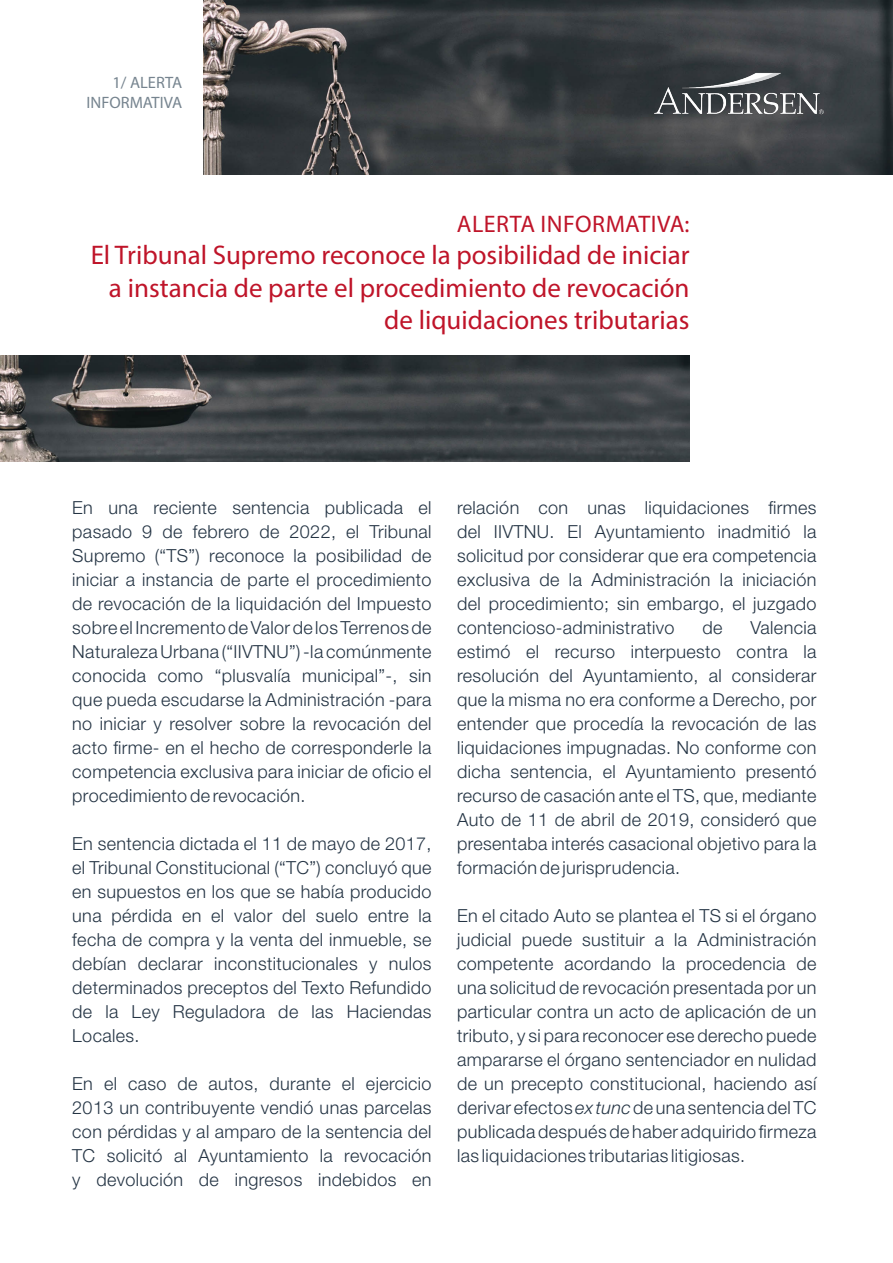
<style>
.page{position:relative;width:893px;height:1263px;background:#fff}
.page>*{position:absolute;margin:0;border:0;box-sizing:border-box;transform-origin:0 0}
.t1{font:27px/32.4px "Myriad Pro";color:#bf1429;text-align:right}
.t2{font:24px "Myriad Pro";letter-spacing:.02em;color:#bf1429}
.t3{font:300 18px/24px "Helvetica Neue LT Pro";letter-spacing:.02em;color:#243444;text-align:justify}
.t4{font:16.5px/19.8px "Myriad Pro";color:#76848f;text-align:right}
.s1{font-style:italic}
</style>
<div class="page">
<img style="left:203px;top:0;width:690px;height:174px">
<img style="left:0;top:355px;width:690px;height:106px">
<p class="t4" style="left:87px;top:73px;width:97px">1/ ALERTA<br>INFORMATIVA</p>
<h2 class="t2" style="left:457px;top:209px;width:234px">ALERTA INFORMATIVA:</h2>
<h1 class="t1" style="left:91px;top:238px;width:600px">El Tribunal Supremo reconoce la posibilidad de iniciar a instancia de parte el procedimiento de revocación de liquidaciones tributarias</h1>
<p class="t3" style="left:72px;top:495px;width:361px">En una reciente sentencia publicada el pasado 9 de febrero de 2022, el Tribunal Supremo (“TS”) reconoce la posibilidad de iniciar a instancia de parte el procedimiento de revocación de la liquidación del Impuesto sobre el Incremento de Valor de los Terrenos de Naturaleza Urbana (“IIVTNU”) -la comúnmente conocida como “plusvalía municipal”-, sin que pueda escudarse la Administración -para no iniciar y resolver sobre la revocación del acto firme- en el hecho de corresponderle la competencia exclusiva para iniciar de oficio el procedimiento de revocación.</p>
<p class="t3" style="left:72px;top:831px;width:361px">En sentencia dictada el 11 de mayo de 2017, el Tribunal Constitucional (“TC”) concluyó que en supuestos en los que se había producido una pérdida en el valor del suelo entre la fecha de compra y la venta del inmueble, se debían declarar inconstitucionales y nulos determinados preceptos del Texto Refundido de la Ley Reguladora de las Haciendas Locales.</p>
<p class="t3" style="left:72px;top:1071px;width:361px">En el caso de autos, durante el ejercicio 2013 un contribuyente vendió unas parcelas con pérdidas y al amparo de la sentencia del TC solicitó al Ayuntamiento la revocación y devolución de ingresos indebidos en</p>
<p class="t3" style="left:457px;top:495px;width:361px">relación con unas liquidaciones firmes del IIVTNU. El Ayuntamiento inadmitió la solicitud por considerar que era competencia exclusiva de la Administración la iniciación del procedimiento; sin embargo, el juzgado contencioso-administrativo</p>
<p class="t3" style="left:457px;top:615px;width:361px;text-indent:293px">Valencia estimó el recurso interpuesto contra la resolución del Ayuntamiento, al considerar que la misma no era conforme a Derecho, por entender que procedía la revocación de las liquidaciones impugnadas. No conforme con dicha sentencia, el Ayuntamiento presentó recurso de casación ante el TS, que, mediante Auto de 11 de abril de 2019, consideró que presentaba interés casacional objetivo para la formación de jurisprudencia.</p>
<p class="t3" style="left:457px;top:903px;width:361px">En el citado Auto se plantea el TS si el órgano judicial puede sustituir a la Administración competente acordando la procedencia de una solicitud de revocación presentada por un particular contra un acto de aplicación de un tributo, y si para reconocer ese derecho puede ampararse el órgano sentenciador en nulidad de un precepto constitucional, haciendo así derivar efectos <span class="s1">ex tunc</span> de una sentencia del TC publicada después de haber adquirido firmeza las liquidaciones tributarias litigiosas.</p>
<p class="t3" style="left:702px;top:615px;width:22px">de</p>
</div>
